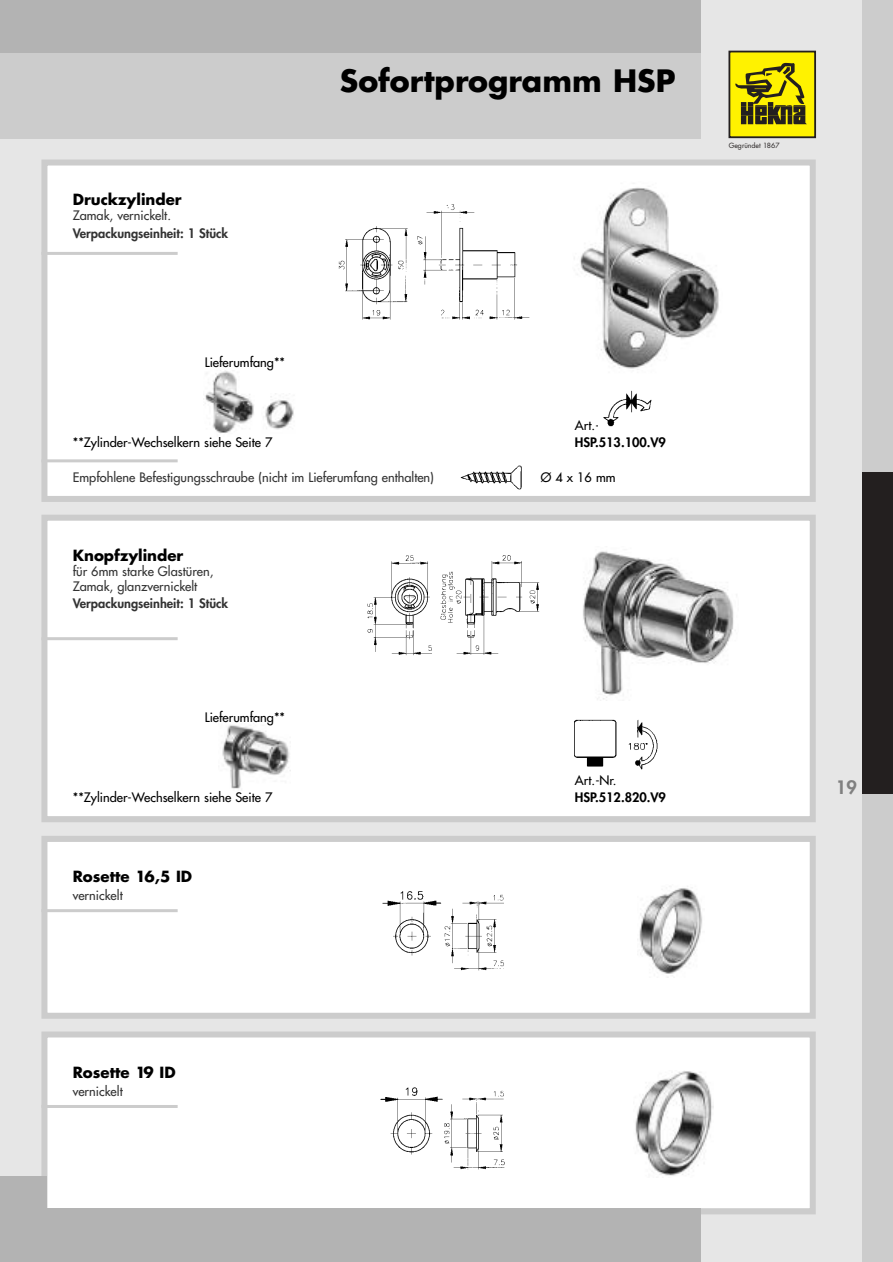
<style>
.page{position:relative;width:893px;height:1262px;background:#fff}
.page>*{position:absolute;margin:0;border:0;box-sizing:border-box;transform-origin:0 0}
.t1{font:700 30px "Futura";color:#000}
.t2{font:800 18px "Futura";color:#808080}
.t3{font:700 15px "Futura";color:#000}
.t4{font:12.75px/15px "Futura";color:#333}
.t5{font:12.75px "Futura";color:#000}
.t6{font:800 12.75px "Futura";color:#333}
.t7{font:800 12.75px "Futura";color:#000}
.t8{font:6.9px "Futura";color:#231f1f}
</style>
<div class="page">
<div style="left:0;top:0;width:892px;height:1261px;background:#e6e6e6"></div>
<div style="left:47px;top:165px;width:762px;height:331px;background:#fff"></div>
<div style="left:41px;top:159px;width:774px;height:343px;border:6px solid #ccc"></div>
<img style="left:338px;top:204px;width:192px;height:116px">
<img style="left:574px;top:187px;width:145px;height:182px">
<div style="left:0;top:0;width:700px;height:53px;background:#b3b3b3"></div>
<div style="left:0;top:53px;width:700px;height:85px;background:#ccc"></div>
<div style="left:862px;top:0;width:30px;height:1261px;background:#ccc"></div>
<div style="left:728px;top:51px;width:88px;height:87px;background:#fff200;border:2px solid #231f1f"></div>
<svg style="left:735px;top:62px;width:71px;height:62px"></svg>
<div style="left:862px;top:472px;width:30px;height:321px;background:#231f1f"></div>
<img style="left:205px;top:370px;width:49px;height:63px">
<img style="left:603px;top:390px;width:49px;height:37px">
<img style="left:460px;top:465px;width:62px;height:25px">
<div style="left:47px;top:520px;width:762px;height:296px;background:#fff"></div>
<div style="left:41px;top:514px;width:774px;height:308px;border:6px solid #ccc"></div>
<hr style="left:41px;top:637px;width:137px;height:3px;background:#ccc">
<hr style="left:41px;top:252px;width:137px;height:3px;background:#ccc">
<img style="left:583px;top:551px;width:151px;height:150px">
<div style="left:47px;top:842px;width:762px;height:170px;background:#fff"></div>
<div style="left:41px;top:836px;width:774px;height:182px;border:6px solid #ccc"></div>
<div style="left:47px;top:1037px;width:762px;height:171px;background:#fff"></div>
<div style="left:41px;top:1031px;width:774px;height:183px;border:6px solid #ccc"></div>
<div style="left:0;top:1208px;width:700px;height:53px;background:#b3b3b3"></div>
<div style="left:0;top:1176px;width:47px;height:85px;background:#b3b3b3"></div>
<img style="left:574px;top:719px;width:43px;height:48px">
<img style="left:628px;top:719px;width:30px;height:51px">
<hr style="left:41px;top:459px;width:137px;height:3px;background:#ccc">
<hr style="left:41px;top:1105px;width:137px;height:3px;background:#ccc">
<hr style="left:41px;top:909px;width:137px;height:3px;background:#ccc">
<img style="left:639px;top:886px;width:63px;height:88px">
<img style="left:635px;top:1071px;width:78px;height:105px">
<img style="left:382px;top:891px;width:122px;height:80px">
<img style="left:380px;top:1087px;width:125px;height:83px">
<img style="left:367px;top:555px;width:173px;height:101px">
<img style="left:263px;top:393px;width:31px;height:37px">
<img style="left:222px;top:725px;width:68px;height:64px">
<p class="t3" style="left:73px;top:193px;width:110px">Druckzylinder</p>
<p class="t4" style="left:73px;top:209px;width:100px">Zamak, vernickelt.</p>
<p class="t6" style="left:73px;top:227px;width:157px">Verpackungseinheit: 1 Stück</p>
<p class="t5" style="left:205px;top:356px;width:82px">Lieferumfang**</p>
<h1 class="t1" style="left:340px;top:67px;width:337px">Sofortprogramm HSP</h1>
<p class="t5" style="left:575px;top:418px;width:43px">Art.-Nr.</p>
<p class="t5" style="left:73px;top:436px;width:201px">**Zylinder-Wechselkern siehe Seite 7</p>
<p class="t7" style="left:575px;top:436px;width:93px">HSP.513.100.V9</p>
<p class="t4" style="left:73px;top:470px;width:362px">Empfohlene Befestigungsschraube (nicht im Lieferumfang enthalten)</p>
<p class="t5" style="left:541px;top:471px;width:76px">Ø 4 x 16 mm</p>
<p class="t3" style="left:73px;top:548px;width:112px">Knopfzylinder</p>
<p class="t4" style="left:73px;top:564px;width:142px">für 6mm starke Glastüren,<br>Zamak, glanzvernickelt</p>
<p class="t6" style="left:73px;top:597px;width:157px">Verpackungseinheit: 1 Stück</p>
<p class="t5" style="left:205px;top:711px;width:82px">Lieferumfang**</p>
<p class="t5" style="left:575px;top:773px;width:43px">Art.-Nr.</p>
<p class="t5" style="left:73px;top:791px;width:201px">**Zylinder-Wechselkern siehe Seite 7</p>
<p class="t7" style="left:575px;top:791px;width:93px">HSP.512.820.V9</p>
<p class="t3" style="left:73px;top:869px;width:121px">Rosette 16,5 ID</p>
<p class="t4" style="left:73px;top:888px;width:51px">vernickelt</p>
<p class="t8" style="left:728px;top:142px;width:53px">Gegründet 1867</p>
<h2 class="t2" style="left:836px;top:778px;width:22px">19</h2>
<p class="t3" style="left:73px;top:1065px;width:104px">Rosette 19 ID</p>
<p class="t4" style="left:73px;top:1084px;width:51px">vernickelt</p>
</div>
